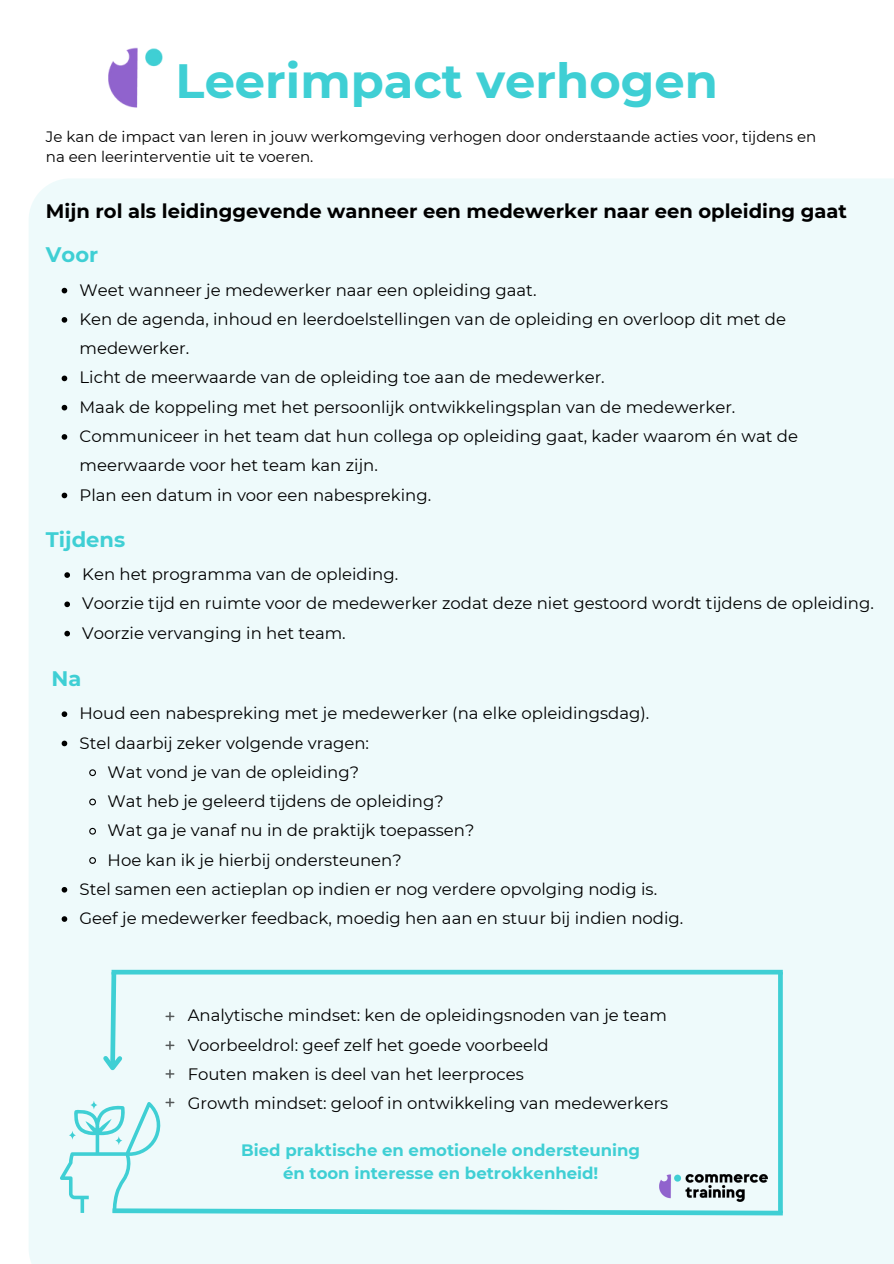
<style>
.page{position:relative;width:894px;height:1264px;background:#fff}
.page>*{position:absolute;margin:0;border:0;box-sizing:border-box;transform-origin:0 0}
.t1{font:700 48px "Montserrat";color:#3fcfd4}
.t2{font:700 21px "Montserrat";color:#3fcfd4}
.t3{font:700 19.5px "Montserrat";color:#000}
.t4{font:16.5px/29.2px "Montserrat";color:#000}
.t5{font:700 16.5px/22.5px "Montserrat";color:#3fcfd4;text-align:center}
.t6{font:15px/20.2px "Montserrat";color:#000}
</style>
<div class="page">
<div style="left:29px;top:179px;width:864px;height:1084px;background:#eefafb"></div>
<img style="left:108px;top:48px;width:55px;height:60px">
<div style="left:111px;top:969px;width:671px;height:5px;background:#3fcfd4"></div>
<svg style="left:777px;top:974px;width:5px;height:123px"></svg>
<svg style="left:99px;top:967px;width:27px;height:108px;background:#c9f0f2"></svg>
<svg style="left:62px;top:288px;width:5px;height:5px"></svg>
<svg style="left:62px;top:317px;width:5px;height:6px"></svg>
<svg style="left:62px;top:375px;width:5px;height:6px"></svg>
<svg style="left:62px;top:405px;width:5px;height:5px"></svg>
<svg style="left:62px;top:434px;width:5px;height:6px"></svg>
<svg style="left:62px;top:492px;width:5px;height:6px"></svg>
<svg style="left:64px;top:572px;width:6px;height:6px"></svg>
<svg style="left:64px;top:601px;width:6px;height:6px"></svg>
<svg style="left:64px;top:630px;width:6px;height:6px"></svg>
<svg style="left:62px;top:711px;width:5px;height:6px"></svg>
<svg style="left:62px;top:740px;width:5px;height:6px"></svg>
<svg style="left:88px;top:768px;width:9px;height:9px"></svg>
<svg style="left:88px;top:797px;width:9px;height:9px"></svg>
<svg style="left:88px;top:827px;width:9px;height:8px"></svg>
<svg style="left:88px;top:856px;width:9px;height:8px"></svg>
<svg style="left:62px;top:887px;width:5px;height:5px"></svg>
<svg style="left:62px;top:916px;width:5px;height:5px"></svg>
<svg style="left:165px;top:1011px;width:9px;height:9px"></svg>
<svg style="left:165px;top:1040px;width:9px;height:9px"></svg>
<svg style="left:165px;top:1069px;width:9px;height:9px"></svg>
<svg style="left:60px;top:1097px;width:727px;height:120px;background:#e0f4f6"></svg>
<p class="t1" style="left:176px;top:52px;width:543px">Leerimpact verhogen</p>
<p class="t6" style="left:46px;top:126px;width:771px">Je kan de impact van leren in jouw werkomgeving verhogen door onderstaande acties voor, tijdens en na een leerinterventie uit te voeren.</p>
<h1 class="t3" style="left:46px;top:199px;width:802px">Mijn rol als leidinggevende wanneer een medewerker naar een opleiding gaat</h1>
<h2 class="t2" style="left:46px;top:242px;width:54px">Voor</h2>
<p class="t4" style="left:79px;top:275px;width:458px">Weet wanneer je medewerker naar een opleiding gaat.</p>
<p class="t4" style="left:79px;top:304px;width:707px">Ken de agenda, inhoud en leerdoelstellingen van de opleiding en overloop dit met de medewerker.</p>
<p class="t4" style="left:79px;top:363px;width:526px">Licht de meerwaarde van de opleiding toe aan de medewerker.</p>
<h2 class="t4" style="left:79px;top:392px;width:657px">Maak de koppeling met het persoonlijk ontwikkelingsplan van de medewerker.</h2>
<p class="t4" style="left:79px;top:421px;width:719px">Communiceer in het team dat hun collega op opleiding gaat, kader waarom én wat de meerwaarde voor het team kan zijn.</p>
<p class="t4" style="left:79px;top:480px;width:353px">Plan een datum in voor een nabespreking.</p>
<h2 class="t2" style="left:46px;top:526px;width:81px">Tijdens</h2>
<p class="t4" style="left:82px;top:559px;width:317px">Ken het programma van de opleiding.</p>
<h2 class="t4" style="left:82px;top:589px;width:792px">Voorzie tijd en ruimte voor de medewerker zodat deze niet gestoord wordt tijdens de opleiding.</h2>
<p class="t4" style="left:82px;top:618px;width:265px">Voorzie vervanging in het team.</p>
<p class="t2" style="left:51px;top:665px;width:31px">Na</p>
<p class="t4" style="left:79px;top:698px;width:571px">Houd een nabespreking met je medewerker (na elke opleidingsdag).</p>
<p class="t4" style="left:79px;top:728px;width:291px">Stel daarbij zeker volgende vragen:</p>
<p class="t4" style="left:108px;top:757px;width:253px">Wat vond je van de opleiding?</p>
<p class="t4" style="left:108px;top:786px;width:337px">Wat heb je geleerd tijdens de opleiding?</p>
<p class="t4" style="left:108px;top:815px;width:368px">Wat ga je vanaf nu in de praktijk toepassen?</p>
<p class="t4" style="left:108px;top:845px;width:295px">Hoe kan ik je hierbij ondersteunen?</p>
<p class="t4" style="left:79px;top:874px;width:579px">Stel samen een actieplan op indien er nog verdere opvolging nodig is.</p>
<p class="t4" style="left:79px;top:903px;width:605px">Geef je medewerker feedback, moedig hen aan en stuur bij indien nodig.</p>
<p class="t4" style="left:188px;top:1000px;width:481px">Analytische mindset: ken de opleidingsnoden van je team</p>
<p class="t4" style="left:188px;top:1030px;width:362px">Voorbeeldrol: geef zelf het goede voorbeeld</p>
<p class="t4" style="left:188px;top:1059px;width:337px">Fouten maken is deel van het leerproces</p>
<p class="t4" style="left:188px;top:1088px;width:482px">Growth mindset: geloof in ontwikkeling van medewerkers</p>
<p class="t5" style="left:241px;top:1138px;width:400px">Bied praktische en emotionele ondersteuning én toon interesse en betrokkenheid!</p>
</div>
